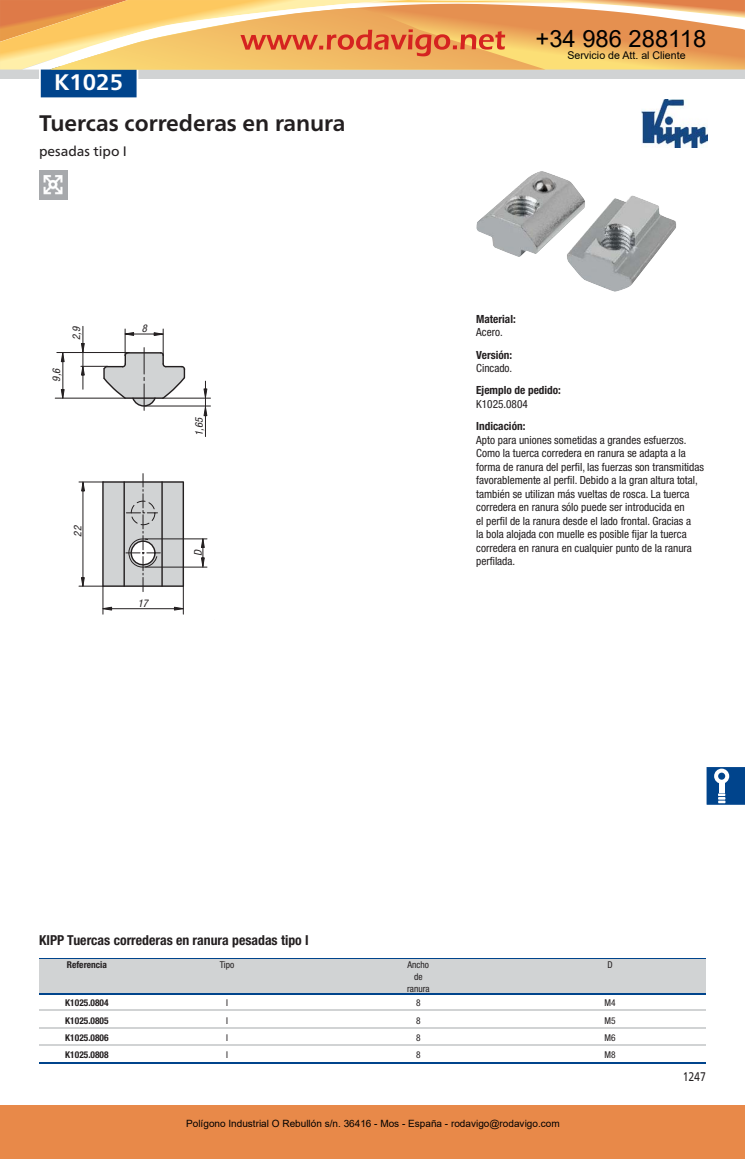
<style>
.page{position:relative;width:745px;height:1159px;background:#fff}
.page>*{position:absolute;margin:0;border:0;box-sizing:border-box;transform-origin:0 0}
.t1{font:23.75px "Arial";color:#000}
.t2{font:700 22.5px "Frutiger Neue LTW1 G";color:#231f20}
.t3{font:700 22.5px "Frutiger Neue LTW1 G";color:#fff}
.t4{font:700 condensed 13.75px "Helvetica Neue LTW1 G";color:#231f20}
.t5{font:13.75px "Frutiger Neue LTW1 G";color:#231f20}
.t6{font:12.5px "Frutiger Neue LTW1 G";color:#231f20;scale:.81 1}
.t7{font:condensed 11.25px/13.5px "Helvetica Neue LTW1 G";color:#231f20}
.t8{font:700 condensed 11.25px "Helvetica Neue LTW1 G";color:#231f20}
.t9{font:10.62px "Arial";color:#000}
.t10{font:italic condensed 10.62px "Helvetica Neue LTW1 G";color:#231f20}
.t11{font:10px "Arial";color:#000}
.t12{font:700 condensed 9.38px "Helvetica Neue LTW1 G";color:#231f20}
.t13{font:condensed 9.38px/11.6px "Helvetica Neue LTW1 G";color:#231f20;text-align:center}
</style>
<div class="page">
<img style="left:641px;top:100px;width:65px;height:48px">
<svg style="left:706px;top:767px;width:38px;height:38px"></svg>
<img style="left:476px;top:171px;width:200px;height:121px">
<hr style="left:62px;top:353px;width:1px;height:45px;background:#231f20">
<hr style="left:57px;top:352px;width:72px;height:1px;background:#231f20">
<hr style="left:55px;top:398px;width:70px;height:1px;background:#231f20">
<hr style="left:205px;top:381px;width:1px;height:55px;background:#231f20">
<hr style="left:162px;top:398px;width:48px;height:1px;background:#231f20">
<hr style="left:145px;top:406px;width:65px;height:1px;background:#231f20">
<hr style="left:82px;top:326px;width:1px;height:63px;background:#231f20">
<hr style="left:145px;top:567px;width:62px;height:1px;background:#231f20">
<hr style="left:145px;top:538px;width:62px;height:1px;background:#231f20">
<svg style="left:60px;top:353px;width:5px;height:9px"></svg>
<svg style="left:60px;top:389px;width:5px;height:10px"></svg>
<svg style="left:81px;top:329px;width:105px;height:81px"></svg>
<svg style="left:203px;top:388px;width:4px;height:28px"></svg>
<svg style="left:79px;top:473px;width:108px;height:141px"></svg>
<svg style="left:200px;top:538px;width:5px;height:30px"></svg>
<div style="left:131px;top:501px;width:24px;height:24px;border:1px dashed #231f20;border-radius:50%"></div>
<img style="left:39px;top:171px;width:28px;height:28px">
<hr style="left:39px;top:958px;width:666px;height:1px;background:#00448c">
<div style="left:39px;top:959px;width:666px;height:35px;background:#d1d3d4"></div>
<hr style="left:39px;top:993px;width:666px;height:2px;background:#00448c">
<hr style="left:39px;top:1010px;width:666px;height:1px;background:#d1d3d4">
<hr style="left:39px;top:1027px;width:666px;height:1px;background:#d1d3d4">
<hr style="left:39px;top:1044px;width:666px;height:2px;background:#d1d3d4">
<hr style="left:39px;top:1062px;width:666px;height:1px;background:#00448c">
<div style="left:0;top:1105px;width:744px;height:54px;background:#e88949"></div>
<svg style="left:0;top:0;width:744px;height:98px"></svg>
<h1 class="t1" style="left:535px;top:22px;width:172px">+34 986 288118</h1>
<h2 class="t3" style="left:54px;top:74px;width:70px">K1025</h2>
<h2 class="t2" style="left:39px;top:115px;width:307px">Tuercas correderas en ranura</h2>
<p class="t5" style="left:39px;top:146px;width:89px">pesadas tipo I</p>
<p class="t10" style="left:70px;top:340px;width:14px;rotate:-90deg">2,9</p>
<p class="t10" style="left:50px;top:381px;width:14px;rotate:-90deg">9,6</p>
<p class="t10" style="left:71px;top:536px;width:12px;rotate:-90deg">22</p>
<p class="t10" style="left:142px;top:322px;width:7px">8</p>
<p class="t10" style="left:193px;top:436px;width:19px;rotate:-90deg">1,65</p>
<p class="t10" style="left:138px;top:597px;width:12px">17</p>
<p class="t10" style="left:192px;top:556px;width:7px;rotate:-90deg">D</p>
<p class="t9" style="left:567px;top:48px;width:120px">Servicio de Att. al Cliente</p>
<p class="t8" style="left:476px;top:315px;width:41px">Material:</p>
<p class="t7" style="left:476px;top:327px;width:28px">Acero.</p>
<p class="t8" style="left:476px;top:350px;width:38px">Versión:</p>
<p class="t7" style="left:476px;top:363px;width:38px">Cincado.</p>
<p class="t8" style="left:476px;top:386px;width:86px">Ejemplo de pedido:</p>
<p class="t7" style="left:476px;top:398px;width:53px">K1025.0804</p>
<p class="t8" style="left:476px;top:422px;width:51px">Indicación:</p>
<p class="t7" style="left:476px;top:434px;width:229px">Apto para uniones sometidas a grandes esfuerzos.<br>Como la tuerca corredera en ranura se adapta a la forma de ranura del perfil, las fuerzas son transmitidas favorablemente al perfil. Debido a la gran altura total, también se utilizan más vueltas de rosca. La tuerca corredera en ranura sólo puede ser introducida en<br>el perfil de la ranura desde el lado frontal. Gracias a<br>la bola alojada con muelle es posible fijar la tuerca corredera en ranura en cualquier punto de la ranura perfilada.</p>
<p class="t4" style="left:39px;top:935px;width:271px">KIPP Tuercas correderas en ranura pesadas tipo I</p>
<p class="t12" style="left:67px;top:961px;width:41px">Referencia</p>
<p class="t13" style="left:219px;top:960px;width:16px">Tipo</p>
<p class="t13" style="left:407px;top:960px;width:23px">Ancho</p>
<p class="t13" style="left:607px;top:960px;width:7px">D</p>
<p class="t13" style="left:407px;top:972px;width:24px">de ranura</p>
<p class="t12" style="left:65px;top:999px;width:45px">K1025.0804</p>
<p class="t13" style="left:226px;top:998px;width:3px">I</p>
<p class="t13" style="left:416px;top:998px;width:6px">8</p>
<p class="t13" style="left:604px;top:998px;width:13px">M4</p>
<p class="t12" style="left:65px;top:1017px;width:45px">K1025.0805</p>
<p class="t13" style="left:226px;top:1015px;width:3px">I</p>
<p class="t13" style="left:416px;top:1015px;width:6px">8</p>
<p class="t13" style="left:604px;top:1015px;width:13px">M5</p>
<p class="t12" style="left:65px;top:1034px;width:45px">K1025.0806</p>
<p class="t13" style="left:226px;top:1033px;width:3px">I</p>
<p class="t13" style="left:416px;top:1033px;width:6px">8</p>
<p class="t13" style="left:604px;top:1033px;width:13px">M6</p>
<p class="t12" style="left:65px;top:1051px;width:45px">K1025.0808</p>
<p class="t13" style="left:226px;top:1050px;width:3px">I</p>
<p class="t13" style="left:416px;top:1050px;width:6px">8</p>
<p class="t13" style="left:604px;top:1050px;width:13px">M8</p>
<p class="t11" style="left:186px;top:1117px;width:375px">Polígono Industrial O Rebullón s/n. 36416 - Mos - España - rodavigo@rodavigo.com</p>
<p class="t6" style="left:682px;top:1071px;width:30px">1247</p>
</div>
